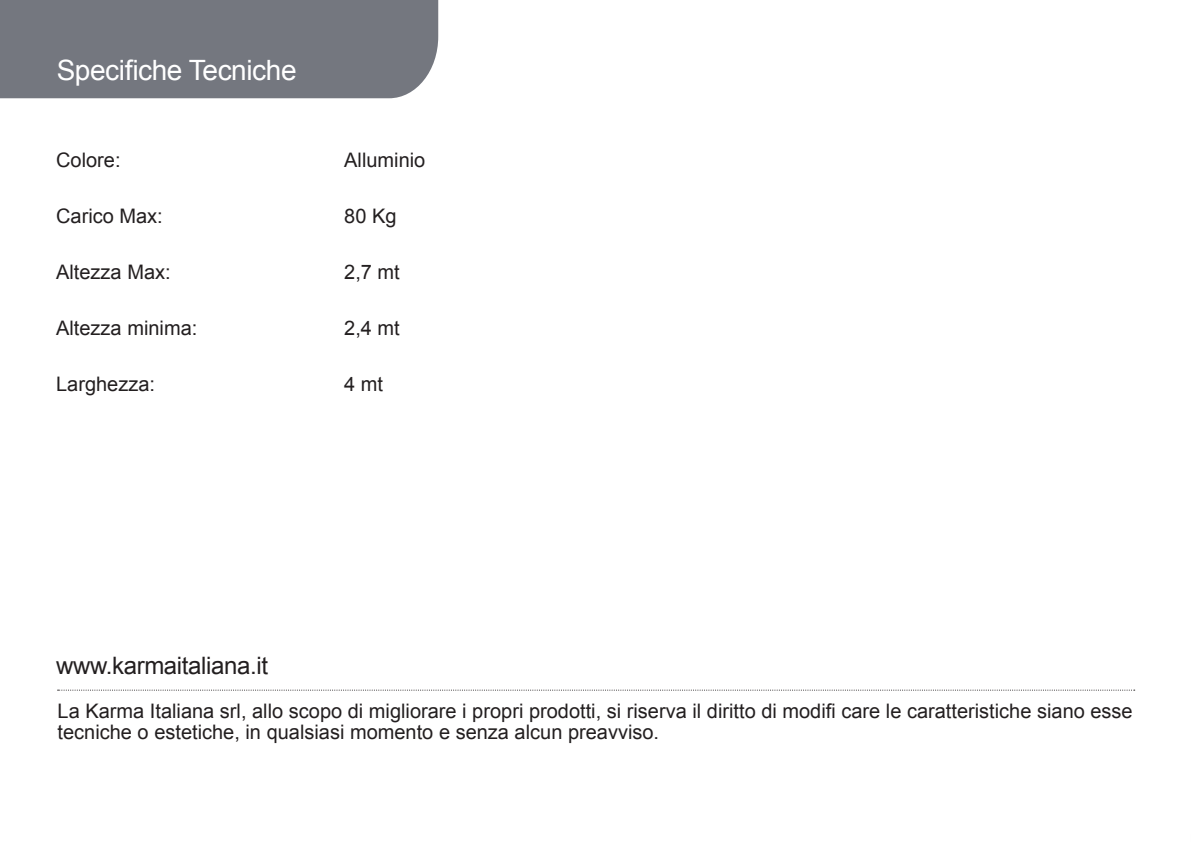
<style>
.page{position:relative;width:1191px;height:842px;background:#fff}
.page>*{position:absolute;margin:0;border:0;box-sizing:border-box;transform-origin:0 0}
.t1{font:28px "Arial";letter-spacing:-.015em;color:#fff}
.t2{font:24px "Arial";letter-spacing:-.015em;color:#231f20}
.t3{font:20px/21px "Arial";color:#231f20}
</style>
<div class="page">
<div style="left:0;top:0;width:438px;height:98px;background:#74777f"></div>
<svg style="left:58px;top:690px;width:1076px;height:1px"></svg>
<h1 class="t1" style="left:57px;top:51px;width:241px">Specifiche Tecniche</h1>
<p class="t3" style="left:56px;top:150px;width:66px">Colore:</p>
<p class="t3" style="left:344px;top:150px;width:83px">Alluminio</p>
<p class="t3" style="left:56px;top:206px;width:108px">Carico Max:</p>
<p class="t3" style="left:344px;top:206px;width:54px">80 Kg</p>
<p class="t3" style="left:56px;top:262px;width:116px">Altezza Max:</p>
<p class="t3" style="left:344px;top:262px;width:57px">2,7 mt</p>
<p class="t3" style="left:56px;top:318px;width:143px">Altezza minima:</p>
<p class="t3" style="left:344px;top:318px;width:57px">2,4 mt</p>
<p class="t3" style="left:56px;top:374px;width:100px">Larghezza:</p>
<p class="t3" style="left:344px;top:374px;width:40px">4 mt</p>
<p class="t2" style="left:56px;top:649px;width:213px">www.karmaitaliana.it</p>
<p class="t3" style="left:58px;top:701px;width:1076px">La Karma Italiana srl, allo scopo di migliorare i propri prodotti, si riserva il diritto di modifi care le caratteristiche siano esse tecniche o estetiche, in qualsiasi momento e senza alcun preavviso.</p>
</div>
